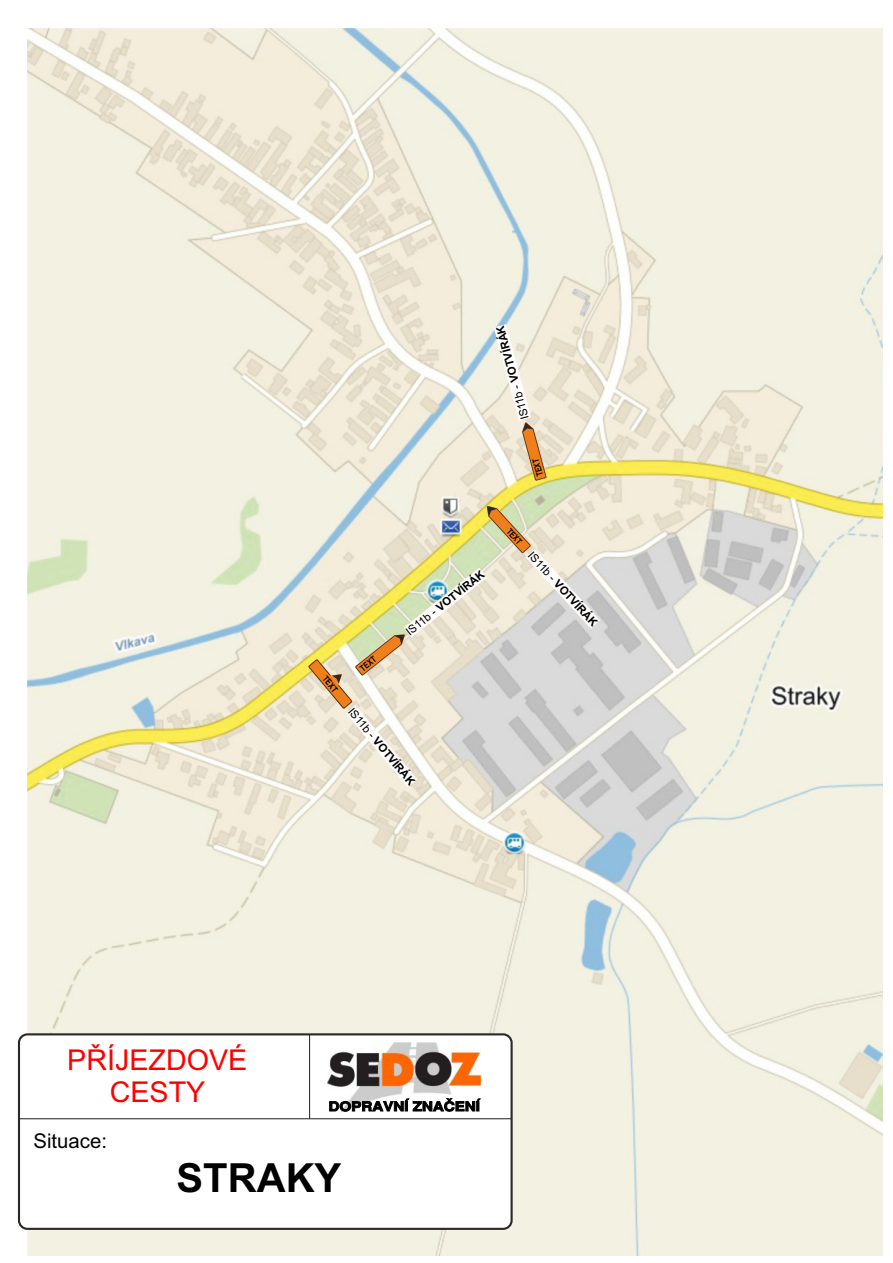
<style>
.page{position:relative;width:893px;height:1263px;background:#fff}
.page>*{position:absolute;margin:0;border:0;box-sizing:border-box;transform-origin:0 0}
.t1{font:700 40.05px "Arial";color:#000}
.t2{font:28.65px/32.1px "Arial";color:#f00;text-align:center}
.t3{font:20.25px "Arial";color:#000}
.t4{font:700 11.25px "Arial";color:#000}
.t5{font:700 8.85px "Arial Narrow";color:#000}
.s1{font-weight:400}
</style>
<div class="page">
<img style="left:27px;top:28px;width:855px;height:1228px">
<div style="left:18px;top:1033px;width:495px;height:197px;background:#fff;border:2px solid #2b2a29;border-radius:8px"></div>
<img style="left:328px;top:1042px;width:152px;height:55px">
<svg style="left:329px;top:1097px;width:168px;height:23px"></svg>
<hr style="left:309px;top:1034px;width:1px;height:85px;background:#2b2a29">
<hr style="left:19px;top:1118px;width:493px;height:1px;background:#2b2a29">
<svg style="left:494px;top:324px;width:53px;height:157px"></svg>
<svg style="left:308px;top:505px;width:292px;height:282px;background:#e2ddc9"></svg>
<p class="t4" style="left:521px;top:420px;width:98px;rotate:-105deg"><span class="s1">IS11b -</span> VOTVÍRÁK</p>
<p class="t5" style="left:537px;top:477px;width:19px;rotate:-105deg">TEXT</p>
<p class="t5" style="left:327px;top:675px;width:19px;rotate:50deg">TEXT</p>
<p class="t5" style="left:359px;top:666px;width:19px;rotate:-38deg">TEXT</p>
<p class="t4" style="left:404px;top:629px;width:98px;rotate:-38deg"><span class="s1">IS11b -</span> VOTVÍRÁK</p>
<p class="t4" style="left:354px;top:706px;width:98px;rotate:50deg"><span class="s1">IS11b -</span> VOTVÍRÁK</p>
<p class="t5" style="left:511px;top:527px;width:19px;rotate:48deg">TEXT</p>
<p class="t4" style="left:534px;top:550px;width:98px;rotate:48deg"><span class="s1">IS11b -</span> VOTVÍRÁK</p>
<h2 class="t2" style="left:67px;top:1046px;width:182px">PŘÍJEZDOVÉ<br>CESTY</h2>
<h3 class="t3" style="left:34px;top:1133px;width:75px">Situace:</h3>
<h1 class="t1" style="left:177px;top:1163px;width:166px">STRAKY</h1>
</div>
